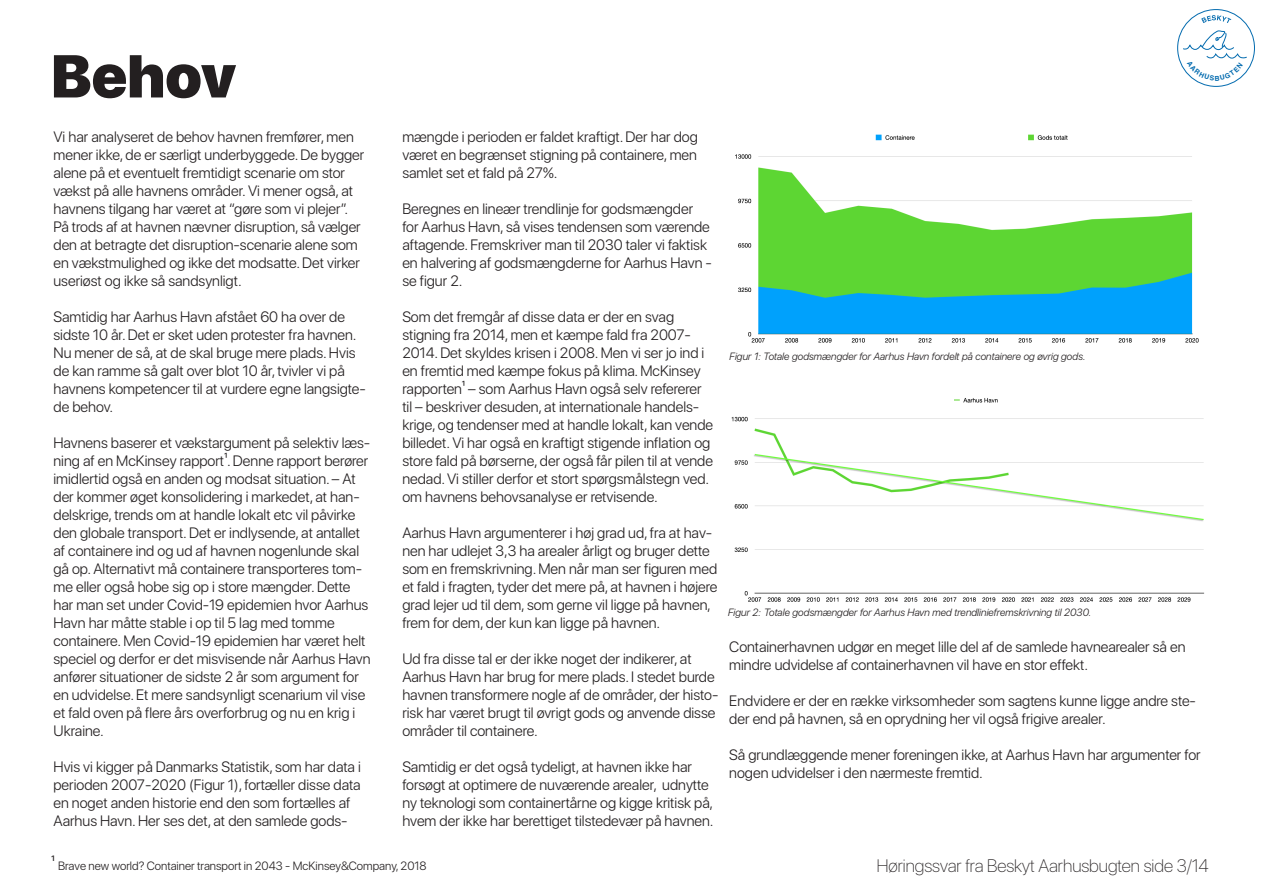
<style>
.page{position:relative;width:1263px;height:893px;background:#fff}
.page>*{position:absolute;margin:0;border:0;box-sizing:border-box;transform-origin:0 0}
.t1{font:900 60px "SF Pro Display";color:#231f20}
.t2{font:100 18px "SF Pro Display";color:#231f20}
.t3{font:300 15px/18px "SF Pro Display";color:#231f20}
.t4{font:300 12px "SF Pro Display";color:#231f20}
.t5{font:italic 300 10.5px "SF Pro Display";color:#231f20}
.s1{font-size:16.5px}
</style>
<div class="page">
<div style="left:1177px;top:9px;width:78px;height:78px;border:1px solid #036baf;border-radius:50%"></div>
<img style="left:731px;top:398px;width:474px;height:204px">
<img style="left:735px;top:134px;width:464px;height:209px">
<svg style="left:1182px;top:15px;width:65px;height:66px"></svg>
<p class="t1" style="left:51px;top:42px;width:186px">Behov</p>
<p class="t3" style="left:54px;top:128px;width:312px">Vi har analyseret de behov havnen fremfører, men mener ikke, de er særligt underbyggede. De bygger alene på et eventuelt fremtidigt scenarie om stor vækst på alle havnens områder. Vi mener også, at havnens tilgang har været at “gøre som vi plejer”.<br>På trods af at havnen nævner disruption, så vælger den at betragte det disruption-scenarie alene som en vækstmulighed og ikke det modsatte. Det virker useriøst og ikke så sandsynligt.</p>
<p class="t3" style="left:54px;top:308px;width:314px">Samtidig har Aarhus Havn afstået 60 ha over de sidste 10 år. Det er sket uden protester fra havnen.<br>Nu mener de så, at de skal bruge mere plads. Hvis de kan ramme så galt over blot 10 år, tvivler vi på havnens kompetencer til at vurdere egne langsigte&shy;de behov.</p>
<p class="t3" style="left:54px;top:434px;width:318px">Havnens baserer et vækstargument på selektiv læs&shy;ning af en McKinsey rapport¹. Denne rapport berører imidlertid også en anden og modsat situation. – At der kommer øget konsolidering i markedet, at han&shy;delskrige, trends om at handle lokalt etc vil påvirke den globale transport. Det er indlysende, at antallet af containere ind og ud af havnen nogenlunde skal gå op. Alternativt må containere transporteres tom&shy;me eller også hobe sig op i store mængder. Dette har man set under Covid-19 epidemien hvor Aarhus Havn har måtte stable i op til 5 lag med tomme containere. Men Covid-19 epidemien har været helt speciel og derfor er det misvisende når Aarhus Havn anfører situationer de sidste 2 år som argument for en udvidelse. Et mere sandsynligt scenarium vil vise et fald oven på flere års overforbrug og nu en krig i Ukraine.</p>
<p class="t3" style="left:54px;top:758px;width:309px">Hvis vi kigger på Danmarks Statistik, som har data i perioden 2007-2020 (Figur 1), fortæller disse data en noget anden historie end den som fortælles af Aarhus Havn. Her ses det, at den samlede gods-</p>
<p class="t4" style="left:51px;top:857px;width:377px"><span class="s1">¹</span> Brave new world? Container transport in 2043 - McKinsey&amp;Company, 2018</p>
<p class="t3" style="left:402px;top:128px;width:297px;text-align:justify">mængde i perioden er faldet kraftigt. Der har dog været en begrænset stigning på containere, men samlet set et fald på 27%.</p>
<p class="t3" style="left:402px;top:200px;width:311px">Beregnes en lineær trendlinje for godsmængder for Aarhus Havn, så vises tendensen som værende aftagende. Fremskriver man til 2030 taler vi faktisk en halvering af godsmængderne for Aarhus Havn - se figur 2.</p>
<p class="t3" style="left:402px;top:308px;width:312px">Som det fremgår af disse data er der en svag stigning fra 2014, men et kæmpe fald fra 2007- 2014. Det skyldes krisen i 2008. Men vi ser jo ind i en fremtid med kæmpe fokus på klima. McKinsey rapporten¹ – som Aarhus Havn også selv refererer til – beskriver desuden, at internationale handels&shy;krige, og tendenser med at handle lokalt, kan vende billedet. Vi har også en kraftigt stigende inflation og store fald på børserne, der også får pilen til at vende nedad. Vi stiller derfor et stort spørgsmålstegn ved. om havnens behovsanalyse er retvisende.</p>
<p class="t3" style="left:402px;top:524px;width:317px">Aarhus Havn argumenterer i høj grad ud, fra at hav&shy;nen har udlejet 3,3 ha arealer årligt og bruger dette som en fremskrivning. Men når man ser figuren med et fald i fragten, tyder det mere på, at havnen i højere grad lejer ud til dem, som gerne vil ligge på havnen, frem for dem, der kun kan ligge på havnen.</p>
<p class="t3" style="left:402px;top:650px;width:318px">Ud fra disse tal er der ikke noget der indikerer, at Aarhus Havn har brug for mere plads. I stedet burde havnen transformere nogle af de områder, der histo&shy;risk har været brugt til øvrigt gods og anvende disse områder til containere.</p>
<p class="t3" style="left:402px;top:758px;width:313px">Samtidig er det også tydeligt, at havnen ikke har forsøgt at optimere de nuværende arealer, udnytte ny teknologi som containertårne og kigge kritisk på, hvem der ikke har berettiget tilstedevær på havnen.</p>
<p class="t5" style="left:729px;top:350px;width:358px">Figur 1: Totale godsmængder for Aarhus Havn fordelt på containere og øvrig gods.</p>
<p class="t5" style="left:728px;top:606px;width:365px">Figur 2: Totale godsmængder for Aarhus Havn med trendliniefremskrivning til 2030.</p>
<p class="t3" style="left:729px;top:638px;width:458px">Containerhavnen udgør en meget lille del af de samlede havnearealer så en mindre udvidelse af containerhavnen vil have en stor effekt.</p>
<p class="t3" style="left:729px;top:692px;width:468px">Endvidere er der en række virksomheder som sagtens kunne ligge andre ste&shy;der end på havnen, så en oprydning her vil også frigive arealer.</p>
<p class="t3" style="left:729px;top:746px;width:473px">Så grundlæggende mener foreningen ikke, at Aarhus Havn har argumenter for nogen udvidelser i den nærmeste fremtid.</p>
<p class="t2" style="left:877px;top:853px;width:334px">Høringssvar fra Beskyt Aarhusbugten side 3/14</p>
</div>
